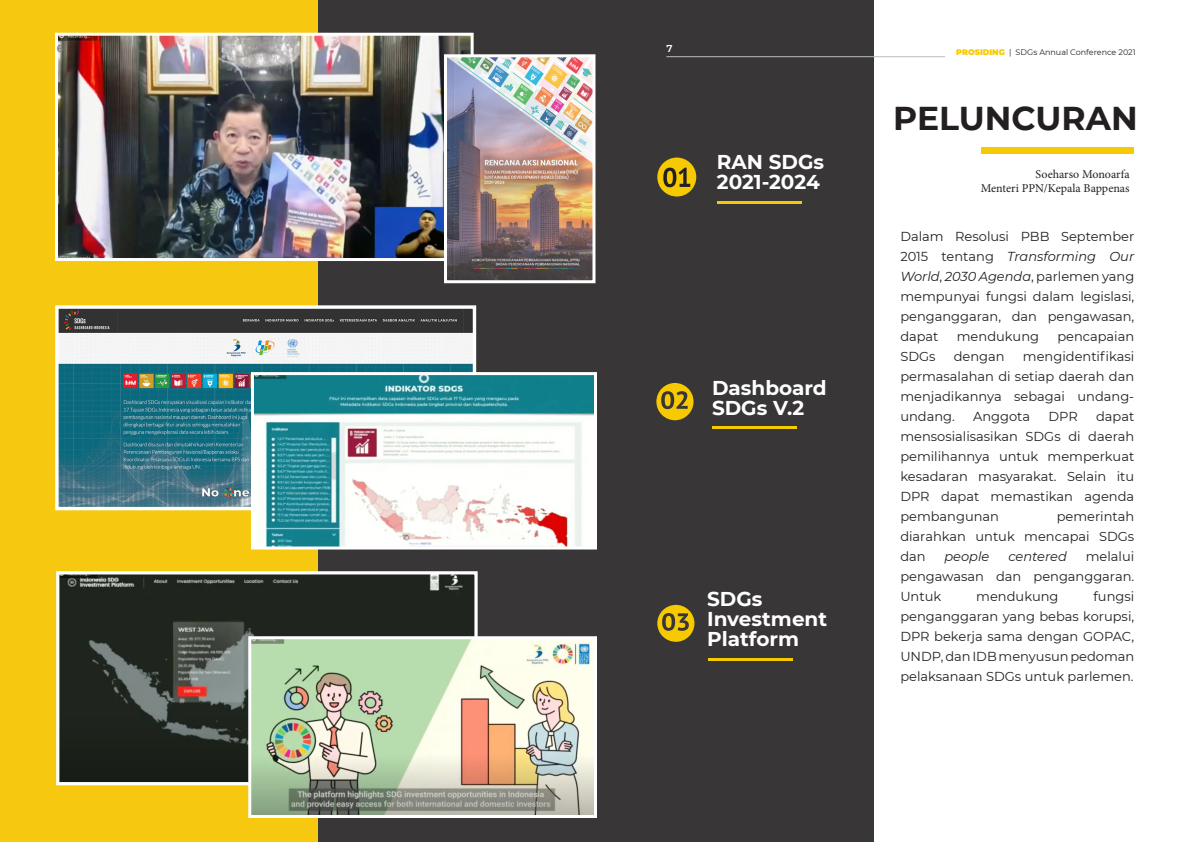
<style>
.page{position:relative;width:1191px;height:842px;background:#fff}
.page>*{position:absolute;margin:0;border:0;box-sizing:border-box;transform-origin:0 0}
.t1{font:700 33px "Montserrat";color:#231f20}
.t2{font:700 20px "Montserrat";color:#fff}
.t3{font:13px/20px "Montserrat";color:#231f20;text-align:justify}
.t4{font:italic 13px "Montserrat";color:#231f20}
.t5{font:12px "Minion Pro";letter-spacing:-.005em;color:#231f20}
.t6{font:600 10px "Montserrat";color:#808285}
.t7{font:600 10px "Montserrat";color:#fff}
.t8{font:8px "Montserrat";color:#231f20}
.s1{font-weight:900;color:#f7c900}
.s2{font-style:italic}
</style>
<div class="page">
<div style="left:0;top:0;width:873px;height:842px;background:#383636"></div>
<div style="left:0;top:0;width:317px;height:842px;background:#f6c910"></div>
<hr style="left:717px;top:201px;width:84px;height:3px;background:#f7c900">
<div style="left:657px;top:158px;width:39px;height:39px;background:#f7c900;border-radius:50%"></div>
<svg style="left:663px;top:168px;width:27px;height:19px"></svg>
<img style="left:59px;top:37px;width:410px;height:220px">
<div style="left:55px;top:33px;width:418px;height:228px;border:3px solid #fff"></div>
<img style="left:448px;top:58px;width:143px;height:221px">
<div style="left:444px;top:54px;width:151px;height:229px;border:3px solid #fff"></div>
<hr style="left:712px;top:427px;width:85px;height:2px;background:#f7c900">
<div style="left:656px;top:383px;width:37px;height:37px;background:#f7c900;border-radius:50%"></div>
<svg style="left:661px;top:391px;width:26px;height:18px"></svg>
<hr style="left:708px;top:658px;width:85px;height:2px;background:#f7c900">
<div style="left:657px;top:605px;width:37px;height:37px;background:#f7c900;border-radius:50%"></div>
<svg style="left:662px;top:613px;width:27px;height:18px"></svg>
<img style="left:60px;top:575px;width:413px;height:206px">
<div style="left:56px;top:571px;width:421px;height:214px;border:3px solid #fff"></div>
<img style="left:59px;top:309px;width:413px;height:197px">
<div style="left:55px;top:305px;width:421px;height:205px;border:3px solid #fff"></div>
<img style="left:252px;top:640px;width:341px;height:174px">
<div style="left:248px;top:636px;width:349px;height:182px;border:3px solid #fff"></div>
<img style="left:255px;top:376px;width:338px;height:169px">
<div style="left:251px;top:372px;width:346px;height:177px;border:3px solid #fff"></div>
<div style="left:981px;top:148px;width:153px;height:6px;background:#f7c900"></div>
<hr style="left:666px;top:56px;width:279px;height:1px;background:#bcbdc0">
<p class="t6" style="left:57px;top:41px;width:8px">6</p>
<p class="t7" style="left:666px;top:41px;width:8px">7</p>
<p class="t2" style="left:717px;top:148px;width:109px">RAN SDGs</p>
<p class="t2" style="left:717px;top:168px;width:104px">2021-2024</p>
<p class="t2" style="left:712px;top:373px;width:116px">Dashboard</p>
<p class="t2" style="left:712px;top:393px;width:94px">SDGs V.2</p>
<p class="t2" style="left:707px;top:584px;width:57px">SDGs</p>
<p class="t2" style="left:707px;top:604px;width:122px">Investment</p>
<p class="t2" style="left:707px;top:624px;width:93px">Platform</p>
<p class="t8" style="left:956px;top:47px;width:181px"><span class="s1">PROSIDING</span> | SDGs Annual Conference 2021</p>
<p class="t1" style="left:893px;top:94px;width:246px">PELUNCURAN</p>
<p class="t5" style="left:1035px;top:166px;width:95px">Soeharso Monoarfa</p>
<p class="t5" style="left:980px;top:180px;width:150px">Menteri PPN/Kepala Bappenas</p>
<p class="t3" style="left:900px;top:226px;width:235px">Dalam Resolusi PBB September 2015 tentang <span class="s2">Transforming Our World</span>, <span class="s2">2030 Agenda</span>, parlemen yang mempunyai fungsi dalam legislasi, penganggaran, dan pengawasan, dapat</p>
<p class="t3" style="left:956px;top:326px;width:84px">mendukung</p>
<p class="t3" style="left:1057px;top:326px;width:78px">pencapaian</p>
<p class="t3" style="left:900px;top:346px;width:235px;text-indent:123px">mengidentifikasi permasalahan di setiap daerah dan menjadikannya sebagai undang&shy;undang.</p>
<p class="t3" style="left:900px;top:346px;width:37px">SDGs</p>
<p class="t3" style="left:953px;top:346px;width:52px">dengan</p>
<p class="t3" style="left:900px;top:406px;width:235px;text-indent:196px">dapat mensosialisasikan SDGs di daerah pemilihannya untuk memperkuat kesadaran masyarakat. Selain itu DPR dapat memastikan agenda pembangunan</p>
<p class="t3" style="left:973px;top:406px;width:59px">Anggota</p>
<p class="t3" style="left:1048px;top:406px;width:31px">DPR</p>
<p class="t3" style="left:900px;top:506px;width:235px;text-indent:156px">pemerintah diarahkan untuk mencapai SDGs dan</p>
<p class="t3" style="left:900px;top:546px;width:235px;text-indent:185px">melalui pengawasan dan penganggaran.<br>Untuk</p>
<p class="t4" style="left:944px;top:547px;width:46px">people</p>
<p class="t4" style="left:1008px;top:547px;width:60px">centered</p>
<p class="t3" style="left:900px;top:586px;width:235px;text-indent:193px">fungsi penganggaran yang bebas korupsi, DPR bekerja sama dengan GOPAC, UNDP, dan IDB menyusun pedoman pelaksanaan SDGs untuk parlemen.</p>
<p class="t3" style="left:976px;top:586px;width:84px">mendukung</p>
</div>
